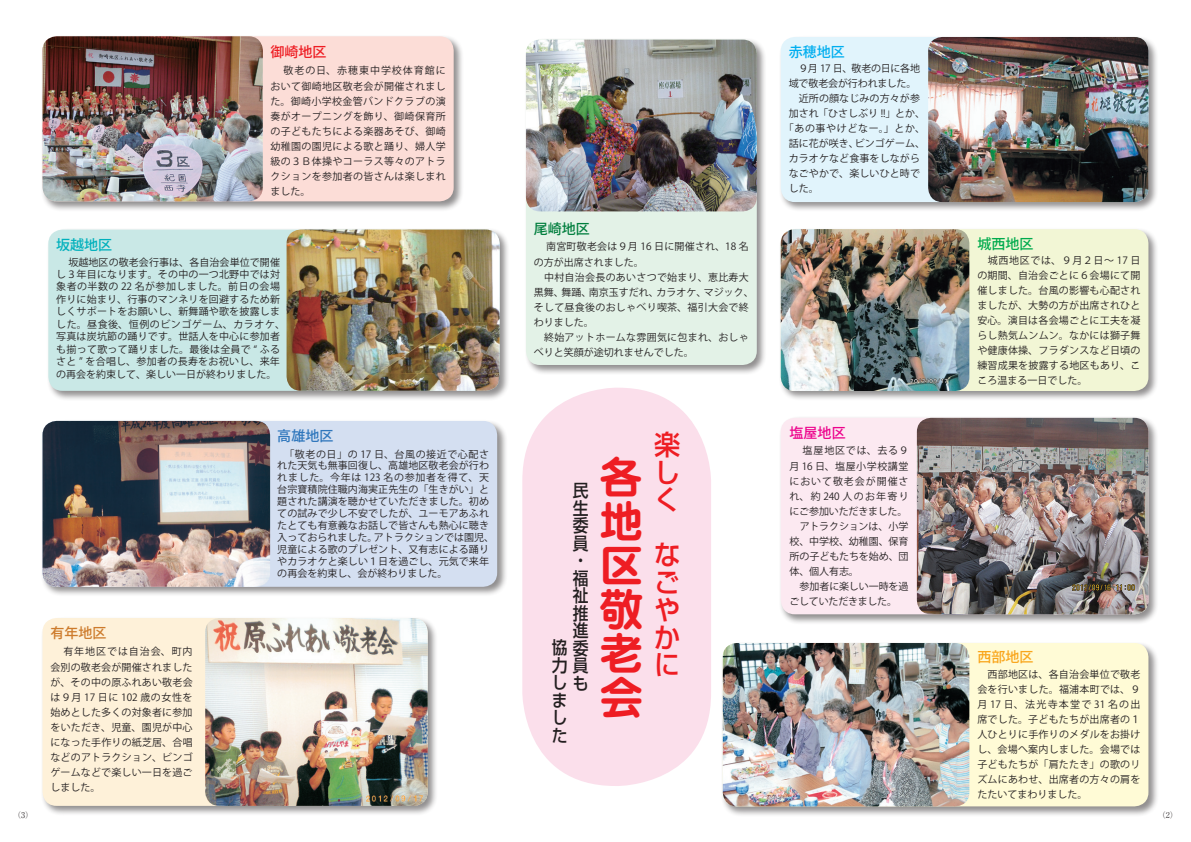
<style>
.page{position:relative;width:1191px;height:842px;background:#fff}
.page>*{position:absolute;margin:0;border:0;box-sizing:border-box;transform-origin:0 0}
.t1{font:700 44px/44px "Jun 501 Pro";color:#ee1d23;text-align:justify}
.t2{font:500 27.5px/27.5px "Shin Go Pro";color:#ee1d23;text-align:justify;scale:.95 1}
.t3{font:500 17.5px/17.5px "Shin Go Pro";color:#231f20;text-align:justify;scale:.9 1}
.t4{font:500 14px "Koz Go Pro";color:#cd7b2c}
.t5{font:500 14px "Koz Go Pro";color:#007e3d}
.t6{font:500 14px "Koz Go Pro";color:#ed028c}
.t7{font:500 14px "Koz Go Pro";color:#00b0bc}
.t8{font:500 14px "Koz Go Pro";color:#2e76bc}
.t9{font:500 14px "Koz Go Pro";color:#f9a51b}
.t10{font:500 14px "Koz Go Pro";color:#00aeef}
.t11{font:500 14px "Koz Go Pro";color:#ee1d23}
.t12{font:500 14px "Koz Go Pro";color:#00ab4d}
.t13{font:10px/15px "Koz Go Pro";letter-spacing:.02em;color:#231f20}
.t14{font:10px "Koz Go Pro";color:#231f20}
.t15{font:10px/15px "Koz Go Pro";letter-spacing:-.02em;color:#231f20}
.t16{font:10px/15px "Koz Go Pro";letter-spacing:-.015em;color:#231f20}
.t17{font:10px/16px "Koz Go Pro";letter-spacing:.055em;color:#231f20;text-align:right}
.t18{font:10px "Koz Go Pro";letter-spacing:.07em;color:#231f20}
.t19{font:10px "Koz Go Pro";letter-spacing:.06em;color:#231f20}
.t20{font:300 8px "Ryumin Pro";color:#231f20}
</style>
<div class="page">
<div style="left:522px;top:388px;width:189px;height:398px;background:#fbdfeb;border-radius:93px"></div>
<div style="left:779px;top:35px;width:379px;height:177px;background:#231f20;opacity:.5"></div>
<div style="left:781px;top:37px;width:367px;height:165px;background:#e1f4fc;border-radius:14px"></div>
<div style="left:779px;top:227px;width:379px;height:174px;background:#231f20;opacity:.5"></div>
<div style="left:781px;top:229px;width:367px;height:162px;background:#f2f6d5;border-radius:14px"></div>
<div style="left:779px;top:416px;width:379px;height:208px;background:#231f20;opacity:.5"></div>
<div style="left:781px;top:418px;width:367px;height:196px;background:#fce9f1;border-radius:14px"></div>
<div style="left:721px;top:641px;width:438px;height:176px;background:#231f20;opacity:.5"></div>
<div style="left:723px;top:643px;width:425px;height:163px;background:#fffbd6;border-radius:14px"></div>
<div style="left:524px;top:38px;width:243px;height:337px;background:#231f20;opacity:.5"></div>
<div style="left:526px;top:39px;width:231px;height:326px;background:#e3f2e7;border-radius:14px"></div>
<div style="left:41px;top:419px;width:466px;height:178px;background:#231f20;opacity:.5"></div>
<div style="left:43px;top:421px;width:454px;height:166px;background:#d4dff1;border-radius:14px"></div>
<div style="left:41px;top:616px;width:397px;height:200px;background:#231f20;opacity:.5"></div>
<div style="left:43px;top:618px;width:385px;height:188px;background:#fef1d9;border-radius:14px"></div>
<div style="left:41px;top:35px;width:423px;height:177px;background:#231f20;opacity:.5"></div>
<div style="left:43px;top:36px;width:411px;height:165px;background:#fcddd7;border-radius:14px"></div>
<div style="left:47px;top:228px;width:463px;height:173px;background:#231f20;opacity:.5"></div>
<div style="left:48px;top:230px;width:451px;height:161px;background:#c9e8e6;border-radius:14px"></div>
<img style="left:928px;top:37px;width:220px;height:165px">
<img style="left:780px;top:229px;width:189px;height:162px">
<img style="left:917px;top:418px;width:231px;height:196px">
<img style="left:43px;top:36px;width:220px;height:165px">
<img style="left:286px;top:230px;width:213px;height:161px">
<img style="left:205px;top:618px;width:223px;height:188px">
<img style="left:43px;top:421px;width:227px;height:166px">
<img style="left:526px;top:40px;width:231px;height:171px">
<img style="left:723px;top:643px;width:246px;height:163px">
<p class="t20" style="left:13px;top:809px;width:21px">) (3</p>
<p class="t11" style="left:270px;top:43px;width:57px">御崎地区</p>
<p class="t13" style="left:270px;top:62px;width:177px;line-height:16px;text-align:right">敬老の日、赤穂東中学校体育館に<br>おいて御崎地区敬老会が開催されまし</p>
<p class="t13" style="left:270px;top:94px;width:177px;text-align:justify">た。御崎小学校金管バンドクラブの演奏がオープニングを飾り、御崎保育所の子どもたちによる楽器あそび、御崎幼稚園の園児による歌と踊り、婦人学級の３Ｂ体操やコーラス等々のアトラクションを参加者の皆さんは楽しまれました。</p>
<p class="t7" style="left:56px;top:236px;width:57px">坂越地区</p>
<p class="t13" style="left:56px;top:257px;width:225px;line-height:11.5px;text-align:right">坂越地区の敬老会行事は、各自治会単位で開催し３年目になります。その中の一つ北野中では対</p>
<p class="t13" style="left:56px;top:281px;width:230px;line-height:12.5px">象者の半数の 22 名が参加しました。前日の会場作りに始まり、行事のマンネリを回避するため新しくサポートをお願いし、新舞踊や歌を披露しました。昼食後、恒例のビンゴゲーム、カラオケ、写真は炭坑節の踊りです。世話人を中心に参加者も揃って歌って踊りました。最後は全員で “ ふるさと ” を合唱し、参加者の長寿をお祝いし、来年の再会を約束して、楽しい一日が終わりました。</p>
<p class="t4" style="left:50px;top:624px;width:57px">有年地区</p>
<p class="t13" style="left:50px;top:643px;width:144px;line-height:16px;text-align:right">有年地区では自治会、町内<br>会別の敬老会が開催されました</p>
<p class="t13" style="left:50px;top:675px;width:144px;text-align:justify">が、その中の原ふれあい敬老会は９月 17 日に 102 歳の女性を始めとした多くの対象者に参加をいただき、児童、園児が中心になった手作りの紙芝居、合唱などのアトラクション、ビンゴゲームなどで楽しい一日を過ごしました。</p>
<p class="t8" style="left:277px;top:427px;width:57px">高雄地区</p>
<p class="t13" style="left:277px;top:449px;width:213px;line-height:11px;text-align:right">「敬老の日」の 17 日、台風の接近で心配された天気も無事回復し、高雄地区敬老会が行わ</p>
<p class="t18" style="left:277px;top:471px;width:213px">れました。今年は 123 名の参加者を得て、天</p>
<p class="t13" style="left:277px;top:482px;width:213px">台宗寶積院住職内海実正先生の「生きがい」と</p>
<p class="t13" style="left:277px;top:494px;width:213px">題された講演を聴かせていただきました。初め</p>
<p class="t13" style="left:277px;top:506px;width:213px">ての試みで少し不安でしたが、ユーモアあふれ</p>
<p class="t13" style="left:277px;top:518px;width:213px">たとても有意義なお話しで皆さんも熱心に聴き</p>
<p class="t14" style="left:374px;top:531px;width:121px">アトラクションでは園児、</p>
<p class="t13" style="left:277px;top:531px;width:213px;line-height:12px">入っておられました。<br>児童による歌のプレゼント、又有志による踊りやカラオケと楽しい１日を過ごし、元気で来年の再会を約束し、会が終わりました。</p>
<p class="t5" style="left:534px;top:220px;width:57px">尾崎地区</p>
<p class="t13" style="left:534px;top:239px;width:216px;line-height:16px;text-indent:12px">南宮町敬老会は９月 16 日に開催され、18 名の方が出席されました。</p>
<p class="t13" style="left:704px;top:270px;width:51px;text-indent:-170px">　中村自治会長のあいさつで始まり、恵比寿大マジック、</p>
<p class="t13" style="left:589px;top:285px;width:71px">南京玉すだれ、</p>
<p class="t13" style="left:534px;top:285px;width:216px">黒舞、<br>そして昼食後のおしゃべり喫茶、福引大会で終わりました。</p>
<p class="t13" style="left:534px;top:330px;width:216px">　終始アットホームな雰囲気に包まれ、おしゃべりと笑顔が途切れませんでした。</p>
<p class="t13" style="left:561px;top:285px;width:31px">舞踊、</p>
<p class="t13" style="left:656px;top:285px;width:51px">カラオケ、</p>
<p class="t3" style="left:573px;top:480px;width:19px">民生委員</p>
<p class="t3" style="left:573px;top:550px;width:12px">・</p>
<p class="t3" style="left:552px;top:567px;width:42px;text-align:right">福<br>祉<br>推<br>進<br>協委力員しも</p>
<p class="t3" style="left:552px;top:689px;width:18px">ました</p>
<p class="t1" style="left:599px;top:451px;width:44px">各地区敬老会</p>
<p class="t2" style="left:654px;top:427px;width:29px">楽しく</p>
<p class="t2" style="left:654px;top:538px;width:28px">なごやかに</p>
<p class="t10" style="left:788px;top:43px;width:57px">赤穂地区</p>
<p class="t15" style="left:788px;top:61px;width:133px">　９月 17 日、敬老の日に各地域で敬老会が行われました。</p>
<p class="t13" style="left:788px;top:91px;width:133px">　近所の顔なじみの方々が参</p>
<p class="t14" style="left:788px;top:107px;width:138px">加され「ひさしぶり !!」とか、</p>
<p class="t19" style="left:783px;top:122px;width:143px">「あの事やけどなー。」とか、</p>
<p class="t13" style="left:855px;top:136px;width:71px">ビンゴゲーム、</p>
<p class="t13" style="left:788px;top:136px;width:133px">話に花が咲き、<br>カラオケなど食事をしながらなごやかで、楽しいひと時でした。</p>
<p class="t6" style="left:789px;top:424px;width:57px">塩屋地区</p>
<p class="t17" style="left:789px;top:443px;width:121px">塩屋地区では、去る９<br>月 16 日、塩屋小学校講堂</p>
<p class="t13" style="left:789px;top:474px;width:121px;text-align:justify">において敬老会が開催され、約240 人のお年寄りにご参加いただきました。</p>
<p class="t13" style="left:789px;top:519px;width:120px;text-align:justify">　アトラクションは、小学校、中学校、幼稚園、保育所の子どもたちを始め、団体、個人有志。</p>
<p class="t16" style="left:789px;top:579px;width:120px">　参加者に楽しい一時を過ごしていただきました。</p>
<p class="t12" style="left:977px;top:234px;width:57px">城西地区</p>
<p class="t13" style="left:977px;top:253px;width:165px;text-align:justify">　城西地区では、９月２日～ 17 日の期間、自治会ごとに６会場にて開催しました。台風の影響も心配されましたが、大勢の方が出席されひと安心。演目は各会場ごとに工夫を凝らし熱気ムンムン。なかには獅子舞や健康体操、フラダンスなど日頃の練習成果を披露する地区もあり、こころ温まる一日でした。</p>
<p class="t9" style="left:977px;top:648px;width:57px">西部地区</p>
<p class="t13" style="left:977px;top:667px;width:165px;text-align:justify">　西部地区は、各自治会単位で敬老会を行いました。福浦本町では、９月 17 日、法光寺本堂で 31 名の出席でした。子どもたちが出席者の１人ひとりに手作りのメダルをお掛けし、会場へ案内しました。会場では子どもたちが「肩たたき」の歌のリズムにあわせ、出席者の方々の肩をたたいてまわりました。</p>
<p class="t20" style="left:1158px;top:809px;width:21px">) (2</p>
</div>
